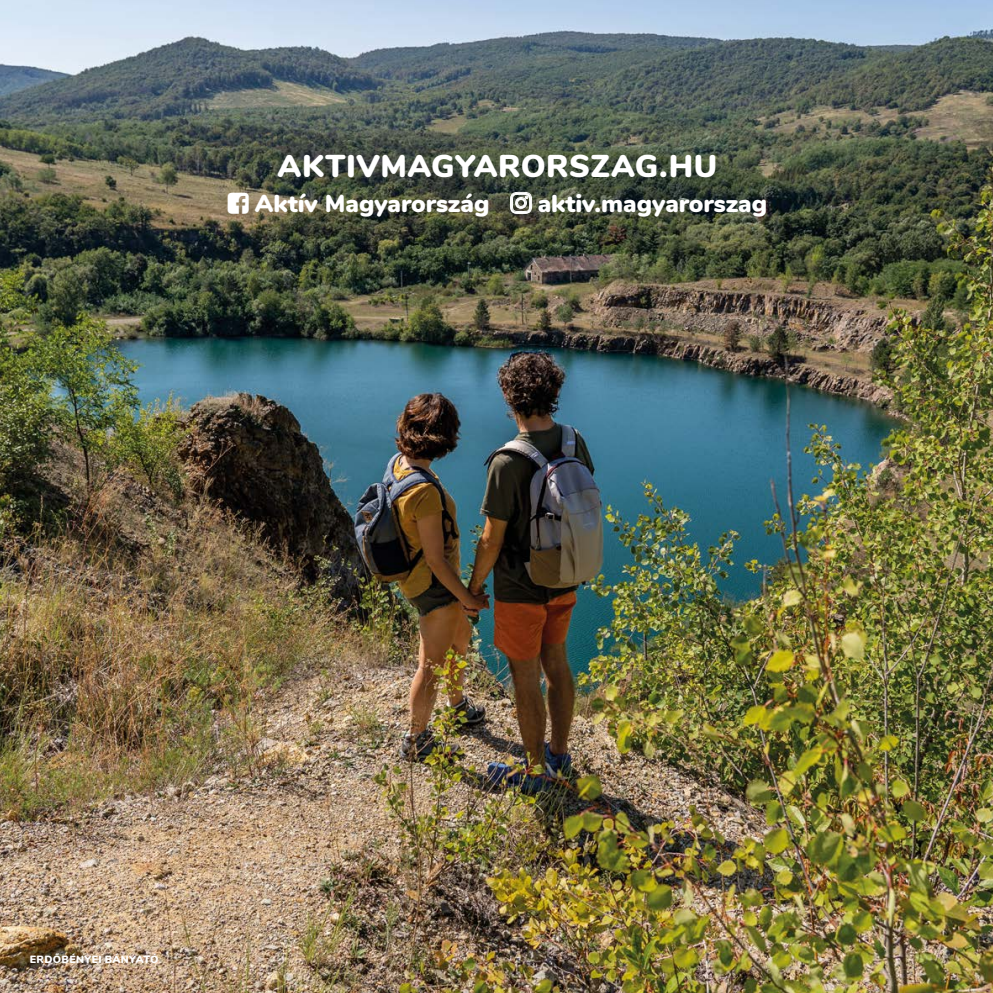
<style>
.page{position:relative;width:993px;height:993px;background:#fff}
.page>*{position:absolute;margin:0;border:0;box-sizing:border-box;transform-origin:0 0}
.t1{font:900 31.5px "Nunito";letter-spacing:.015em;color:#fff}
.t2{font:900 24.5px "Nunito";color:#fff}
.t3{font:900 10.5px "Nunito";letter-spacing:.04em;color:#fff}
</style>
<div class="page">
<img style="left:992px;top:0;width:1px;height:52px">
<img style="left:0;top:0;width:992px;height:992px">
<svg style="left:228px;top:192px;width:21px;height:21px"></svg>
<svg style="left:510px;top:192px;width:21px;height:21px"></svg>
<p class="t1" style="left:277px;top:147px;width:441px">AKTIVMAGYARORSZAG.HU</p>
<p class="t2" style="left:255px;top:189px;width:236px">AktÌv Magyarorsz·g</p>
<p class="t2" style="left:537px;top:189px;width:231px">aktiv.magyarorszag</p>
<p class="t3" style="left:30px;top:951px;width:130px">ERDŐBÉNYEI BÁNYATÓ</p>
</div>
